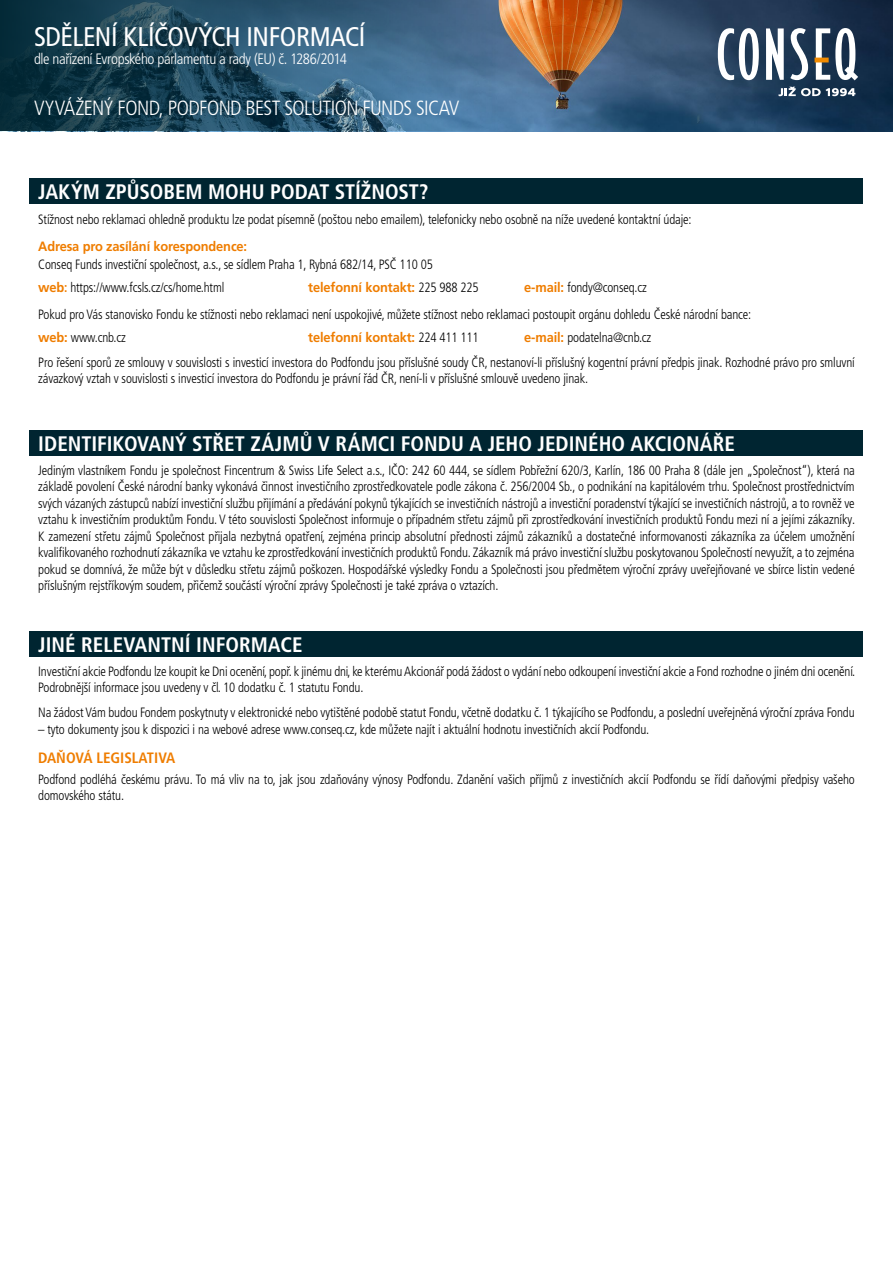
<style>
.page{position:relative;width:893px;height:1263px;background:#fff}
.page>*{position:absolute;margin:0;border:0;box-sizing:border-box;transform-origin:0 0}
.t1{font:condensed 27px "Frutiger LT Pro";letter-spacing:-.015em;color:#fff}
.t2{font:700 condensed 21px "Frutiger LT Pro";color:#fff}
.t3{font:300 condensed 20.55px "Frutiger LT Pro";letter-spacing:-.03em;color:#fff}
.t4{font:300 condensed 15px "Frutiger LT Pro";letter-spacing:-.025em;color:#fff}
.t5{font:700 condensed 15px "Frutiger LT Pro";color:#ef7d00}
.t6{font:300 condensed 13.5px/16.5px "Frutiger LT Pro";letter-spacing:-.01em;color:#000;scale:.95 1}
.t7{font:700 13.5px "Frutiger LT Pro";letter-spacing:-.01em;color:#ef7d00;scale:.95 1}
.s1{font-weight:700;font-stretch:normal;color:#ef7d00}
.s2{font-weight:700;color:#ef7d00}
.s3{font-weight:300;font-stretch:condensed;color:#000}
</style>
<div class="page">
<img style="left:496px;top:0;width:397px;height:131px">
<svg style="left:0;top:0;width:496px;height:131px;background:#285069"></svg>
<svg style="left:718px;top:28px;width:41px;height:52px"></svg>
<svg style="left:766px;top:28px;width:18px;height:52px"></svg>
<svg style="left:790px;top:28px;width:18px;height:52px"></svg>
<svg style="left:816px;top:28px;width:42px;height:52px"></svg>
<hr style="left:814px;top:58px;width:15px;height:4px;background:#f18a00">
<svg style="left:779px;top:87px;width:76px;height:9px"></svg>
<div style="left:30px;top:631px;width:833px;height:26px;background:#002531"></div>
<div style="left:30px;top:431px;width:833px;height:25px;background:#002531"></div>
<div style="left:30px;top:179px;width:833px;height:25px;background:#002531"></div>
<h1 class="t1" style="left:34px;top:21px;width:333px">SDĚLENÍ KLÍČOVÝCH INFORMACÍ</h1>
<p class="t4" style="left:34px;top:50px;width:314px">dle nařízení Evropského parlamentu a rady (EU) č. 1286/2014</p>
<h3 class="t3" style="left:34px;top:96px;width:427px">VYVÁŽENÝ FOND, PODFOND BEST SOLUTION FUNDS SICAV</h3>
<h2 class="t2" style="left:38px;top:179px;width:392px">JAKÝM ZPŮSOBEM MOHU PODAT STÍŽNOST?</h2>
<p class="t6" style="left:38px;top:211px;width:689px">Stížnost nebo reklamaci ohledně produktu lze podat písemně (poštou nebo emailem), telefonicky nebo osobně na níže uvedené kontaktní údaje:</p>
<p class="t7" style="left:38px;top:238px;width:221px">Adresa pro zasílání korespondence:</p>
<p class="t6" style="left:38px;top:253px;width:417px;line-height:22.8px">Conseq Funds investiční společnost, a.s., se sídlem Praha 1, Rybná 682/14, PSČ 110 05 <span class="s1">web</span><span class="s2">:</span> https://www.fcsls.cz/cs/home.html</p>
<p class="t6" style="left:38px;top:274px;width:752px;line-height:27px;text-indent:486px"><span class="s1">e-mail:</span> fondy@conseq.cz<br>Pokud pro Vás stanovisko Fondu ke stížnosti nebo reklamaci není uspokojivé, můžete stížnost nebo reklamaci postoupit orgánu dohledu České národní bance:</p>
<p class="t6" style="left:38px;top:329px;width:94px"><span class="s1">web:</span> www.cnb.cz</p>
<p class="t7" style="left:308px;top:329px;width:181px">telefonní kontakt: <span class="s3">224 411 111</span></p>
<p class="t7" style="left:308px;top:279px;width:181px">telefonní kontakt: <span class="s3">225 988 225</span></p>
<p class="t6" style="left:38px;top:325px;width:861px;line-height:25px;text-indent:486px"><span class="s1">e-mail:</span> podatelna@cnb.cz<br>Pro řešení sporů ze smlouvy v souvislosti s investicí investora do Podfondu jsou příslušné soudy ČR, nestanoví-li příslušný kogentní právní předpis jinak. Rozhodné právo pro smluvní</p>
<p class="t6" style="left:38px;top:370px;width:580px">závazkový vztah v souvislosti s investicí investora do Podfondu je právní řád ČR, není-li v příslušné smlouvě uvedeno jinak.</p>
<h2 class="t2" style="left:38px;top:431px;width:698px">IDENTIFIKOVANÝ STŘET ZÁJMŮ V RÁMCI FONDU A JEHO JEDINÉHO AKCIONÁŘE</h2>
<p class="t6" style="left:38px;top:462px;width:861px;text-align:justify">Jediným vlastníkem Fondu je společnost Fincentrum &amp; Swiss Life Select a.s., IČO: 242 60 444, se sídlem Pobřežní 620/3, Karlín, 186 00 Praha 8 (dále jen „Společnost“), která na základě povolení České národní banky vykonává činnost investičního zprostředkovatele podle zákona č. 256/2004 Sb., o podnikání na kapitálovém trhu. Společnost prostřednictvím svých vázaných zástupců nabízí investiční službu přijímání a předávání pokynů týkajících se investičních nástrojů a investiční poradenství týkající se investičních nástrojů, a to rovněž ve vztahu k investičním produktům Fondu. V této souvislosti Společnost informuje o případném střetu zájmů při zprostředkování investičních produktů Fondu mezi ní a jejími zákazníky.<br>K zamezení střetu zájmů Společnost přijala nezbytná opatření, zejména princip absolutní přednosti zájmů zákazníků a dostatečné informovanosti zákazníka za účelem umožnění kvalifikovaného rozhodnutí zákazníka ve vztahu ke zprostředkování investičních produktů Fondu. Zákazník má právo investiční službu poskytovanou Společností nevyužít, a to zejména pokud se domnívá, že může být v důsledku střetu zájmů poškozen. Hospodářské výsledky Fondu a Společnosti jsou předmětem výroční zprávy uveřejňované ve sbírce listin vedené příslušným rejstříkovým soudem, přičemž součástí výroční zprávy Společnosti je také zpráva o vztazích.</p>
<h2 class="t2" style="left:38px;top:632px;width:266px">JINÉ RELEVANTNÍ INFORMACE</h2>
<p class="t6" style="left:38px;top:663px;width:861px">Investiční akcie Podfondu lze koupit ke Dni ocenění, popř. k jinému dni, ke kterému Akcionář podá žádost o vydání nebo odkoupení investiční akcie a Fond rozhodne o jiném dni ocenění.<br>Podrobnější informace jsou uvedeny v čl. 10 dodatku č. 1 statutu Fondu.</p>
<p class="t6" style="left:38px;top:704px;width:861px">Na žádost Vám budou Fondem poskytnuty v elektronické nebo vytištěné podobě statut Fondu, včetně dodatku č. 1 týkajícího se Podfondu, a poslední uveřejněná výroční zpráva Fondu</p>
<p class="t6" style="left:38px;top:721px;width:645px">– tyto dokumenty jsou k dispozici i na webové adrese www.conseq.cz, kde můžete najít i aktuální hodnotu investičních akcií Podfondu.</p>
<p class="t5" style="left:38px;top:749px;width:139px">DAŇOVÁ LEGISLATIVA</p>
<p class="t6" style="left:38px;top:771px;width:861px">Podfond podléhá českému právu. To má vliv na to, jak jsou zdaňovány výnosy Podfondu. Zdanění vašich příjmů z investičních akcií Podfondu se řídí daňovými předpisy vašeho domovského státu.</p>
</div>
